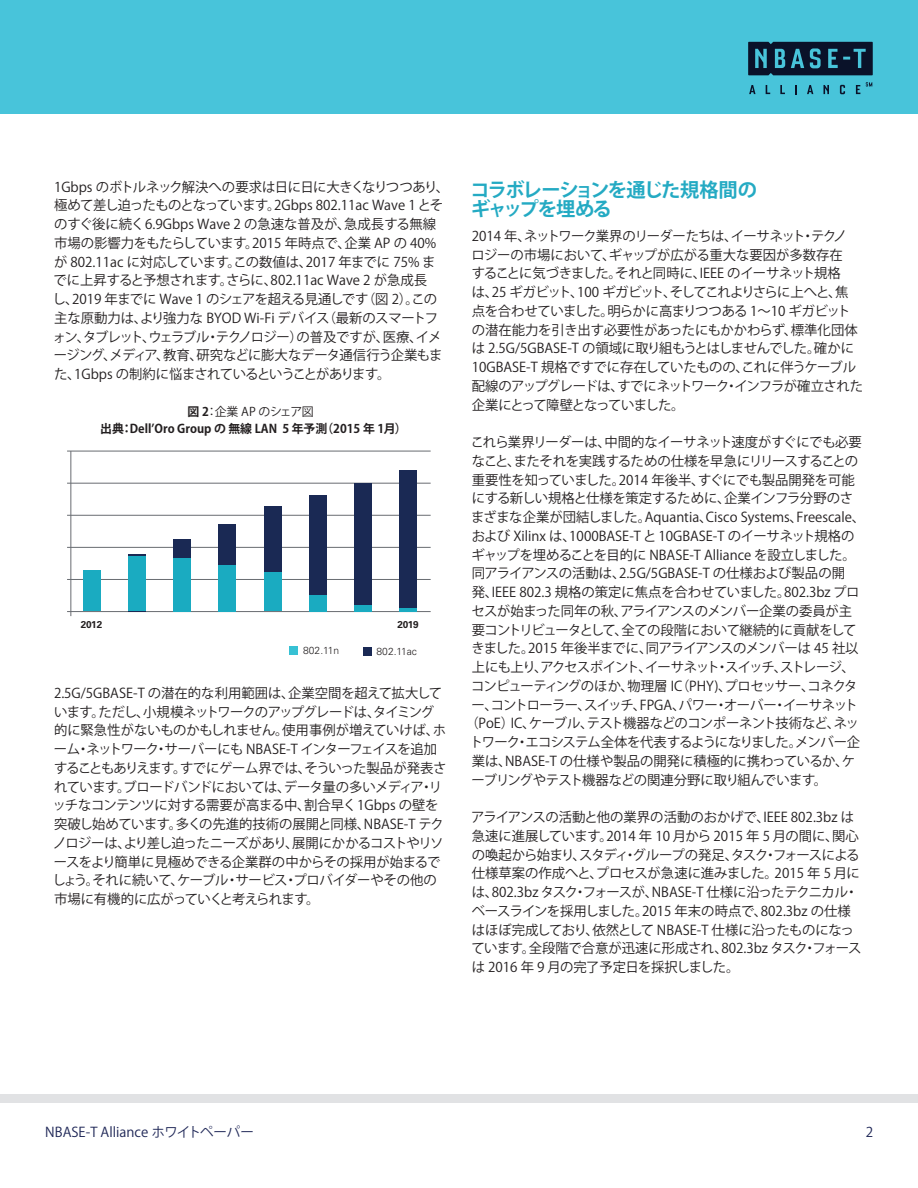
<style>
.page{position:relative;width:918px;height:1188px;background:#fff}
.page>*{position:absolute;margin:0;border:0;box-sizing:border-box;transform-origin:0 0}
.t1{font:700 19.5px/19.5px "Koz Go Pr 6 N";letter-spacing:-.08em;color:#24aac3}
.t2{font:13.5px/18.8px "Koz Go Pr 6 N";letter-spacing:-.02em;color:#231f20}
.t3{font:13.5px/18.8px "Koz Go Pr 6 N";color:#231f20}
.t4{font:13.5px "Koz Go Pr 6 N";letter-spacing:-.04em;color:#231f20}
.t5{font:13.5px "Koz Go Pr 6 N";letter-spacing:-.045em;color:#231f20}
.t6{font:13.5px "Koz Go Pr 6 N";letter-spacing:-.06em;color:#231f20}
.t7{font:13.5px "Koz Go Pr 6 N";letter-spacing:-.05em;color:#231f20}
.t8{font:13.5px "Koz Go Pr 6 N";color:#1e2656}
.t9{font:700 12px "Koz Go Pr 6 N";color:#231f20}
.t10{font:12px "Koz Go Pr 6 N";letter-spacing:-.035em;color:#231f20}
.t11{font:300 10.2px "Univers";color:#231f20}
.t12{font:700 9.9px "Univers";letter-spacing:-.01em;color:#231f20}
.s1{font-weight:700}
</style>
<div class="page">
<div style="left:0;top:1094px;width:918px;height:8px;background:#e1e2e4"></div>
<div style="left:0;top:0;width:918px;height:113px;background:#48c4da"></div>
<svg style="left:866px;top:82px;width:6px;height:4px"></svg>
<svg style="left:749px;top:85px;width:7px;height:9px"></svg>
<svg style="left:766px;top:85px;width:4px;height:9px"></svg>
<svg style="left:780px;top:85px;width:5px;height:9px"></svg>
<svg style="left:795px;top:85px;width:2px;height:9px"></svg>
<svg style="left:807px;top:85px;width:6px;height:9px"></svg>
<svg style="left:823px;top:85px;width:6px;height:9px"></svg>
<svg style="left:840px;top:85px;width:5px;height:9px"></svg>
<svg style="left:856px;top:85px;width:4px;height:9px"></svg>
<svg style="left:748px;top:42px;width:125px;height:33px;background:#16354c"></svg>
<hr style="left:71px;top:451px;width:1px;height:165px;background:#686c71">
<hr style="left:67px;top:451px;width:364px;height:1px;background:#686c71">
<hr style="left:67px;top:483px;width:364px;height:1px;background:#686c71">
<hr style="left:67px;top:515px;width:364px;height:1px;background:#686c71">
<hr style="left:67px;top:547px;width:364px;height:1px;background:#686c71">
<hr style="left:67px;top:579px;width:364px;height:1px;background:#686c71">
<hr style="left:67px;top:611px;width:364px;height:1px;background:#686c71">
<div style="left:290px;top:646px;width:8px;height:8px;background:#37c1d4"></div>
<div style="left:363px;top:647px;width:8px;height:8px;background:#1a2954"></div>
<div style="left:83px;top:571px;width:17px;height:40px;background:#1aabc1"></div>
<svg style="left:128px;top:554px;width:17px;height:3px"></svg>
<div style="left:128px;top:557px;width:17px;height:54px;background:#1aabc1"></div>
<div style="left:173px;top:539px;width:18px;height:72px;background:#1a2954"></div>
<div style="left:173px;top:558px;width:18px;height:53px;background:#1aabc1"></div>
<div style="left:219px;top:524px;width:17px;height:87px;background:#1a2954"></div>
<div style="left:219px;top:565px;width:17px;height:46px;background:#1aabc1"></div>
<div style="left:309px;top:495px;width:17px;height:116px;background:#1a2954"></div>
<div style="left:354px;top:483px;width:18px;height:128px;background:#1a2954"></div>
<div style="left:309px;top:595px;width:17px;height:16px;background:#1aabc1"></div>
<div style="left:354px;top:605px;width:18px;height:6px;background:#1aabc1"></div>
<div style="left:264px;top:507px;width:17px;height:104px;background:#1a2954"></div>
<div style="left:400px;top:470px;width:17px;height:141px;background:#1a2954"></div>
<div style="left:264px;top:572px;width:17px;height:39px;background:#1aabc1"></div>
<hr style="left:400px;top:608px;width:17px;height:3px;background:#1aabc1">
<p class="t2" style="left:53px;top:178px;width:398px">1Gbps のボトルネック解決への要求は日に日に大きくなりつつあり、極めて差し迫ったものとなっています。2Gbps 802.11ac Wave 1 とそのすぐ後に続く 6.9Gbps Wave 2 の急速な普及が、急成長する無線市場の影響力をもたらしています。2015 年時点で、企業 AP の 40%が 802.11ac に対応しています。この数値は、2017 年までに 75% までに上昇すると予想されます。さらに、802.11ac Wave 2 が急成長<br>し、2019 年までに Wave 1 のシェアを超える見通しです（図 2）。この主な原動力は、より強力な BYOD Wi-Fi デバイス（最新のスマートフォン、タブレット、ウェラブル・テクノロジー）の普及ですが、医療、イメージング、メディア、教育、研究などに膨大なデータ通信行う企業もまた、1Gbps の制約に悩まされているということがあります。</p>
<p class="t10" style="left:188px;top:405px;width:128px"><span class="s1">図 2</span>：企業 AP のシェア図</p>
<p class="t9" style="left:100px;top:422px;width:308px">出典：Dell’Oro Group の 無線 LAN 5 年予測（2015 年 1月）</p>
<p class="t12" style="left:81px;top:618px;width:23px">2012</p>
<p class="t12" style="left:397px;top:618px;width:23px">2019</p>
<p class="t11" style="left:303px;top:644px;width:37px">802.11n</p>
<p class="t11" style="left:377px;top:645px;width:42px">802.11ac</p>
<p class="t2" style="left:53px;top:684px;width:395px">2.5G/5GBASE-T の潜在的な利用範囲は、企業空間を超えて拡大しています。ただし、小規模ネットワークのアップグレードは、タイミング的に緊急性がないものかもしれません。使用事例が増えていけば、ホーム・ネットワーク・サーバーにも NBASE-T インターフェイスを追加することもありえます。すでにゲーム界では、そういった製品が発表されています。ブロードバンドにおいては、データ量の多いメディア・リッチなコンテンツに対する需要が高まる中、割合早く 1Gbps の壁を突破し始めています。多くの先進的技術の展開と同様、NBASE-T テクノロジーは、より差し迫ったニーズがあり、展開にかかるコストやリソースをより簡単に見極めできる企業群の中からその採用が始まるでしょう。それに続いて、ケーブル・サービス・プロバイダーやその他の市場に有機的に広がっていくと考えられます。</p>
<p class="t1" style="left:471px;top:180px;width:288px">コラボレーションを通じた規格間のギャップを埋める</p>
<p class="t2" style="left:471px;top:227px;width:393px">2014 年、ネットワーク業界のリーダーたちは、イーサネット・テクノロジーの市場において、ギャップが広がる重大な要因が多数存在<br>することに気づきました。それと同時に、IEEE のイーサネット規格<br>は、25 ギガビット、100 ギガビット、そしてこれよりさらに上へと、焦点を合わせていました。明らかに高まりつつある 1～10 ギガビットの潜在能力を引き出す必要性があったにもかかわらず、標準化団体は 2.5G/5GBASE-T の領域に取り組もうとはしませんでした。確かに10GBASE-T 規格ですでに存在していたものの、これに伴うケーブル配線のアップグレードは、すでにネットワーク・インフラが確立された企業にとって障壁となっていました。</p>
<p class="t2" style="left:471px;top:433px;width:393px">これら業界リーダーは、中間的なイーサネット速度がすぐにでも必要</p>
<p class="t2" style="left:472px;top:452px;width:388px">なこと、またそれを実践するための仕様を早急にリリースすることの</p>
<p class="t2" style="left:472px;top:471px;width:385px">重要性を知っていました。2014 年後半、すぐにでも製品開発を可能</p>
<p class="t2" style="left:472px;top:489px;width:383px">にする新しい規格と仕様を策定するために、企業インフラ分野のさ</p>
<p class="t3" style="left:471px;top:508px;width:395px">まざまな企業が団結しました。Aquantia、Cisco Systems、Freescale、</p>
<p class="t3" style="left:472px;top:527px;width:384px">および Xilinx は、1000BASE-T と 10GBASE-T のイーサネット規格の</p>
<p class="t2" style="left:472px;top:546px;width:386px">ギャップを埋めることを目的に NBASE-T Alliance を設立しました。</p>
<p class="t3" style="left:472px;top:564px;width:375px">同アライアンスの活動は、2.5G/5GBASE-T の仕様および製品の開</p>
<p class="t3" style="left:472px;top:583px;width:389px">発、IEEE 802.3 規格の策定に焦点を合わせていました。802.3bz プロ</p>
<p class="t2" style="left:472px;top:602px;width:382px">セスが始まった同年の秋、アライアンスのメンバー企業の委員が主</p>
<p class="t4" style="left:472px;top:622px;width:386px">要コントリビュータとして、全ての段階において継続的に貢献をして</p>
<p class="t4" style="left:471px;top:641px;width:389px">きました。2015 年後半までに、同アライアンスのメンバーは 45 社以</p>
<p class="t6" style="left:472px;top:660px;width:385px">上にも上り、アクセスポイント、イーサネット・スイッチ、ストレージ、</p>
<p class="t2" style="left:471px;top:677px;width:388px">コンピューティングのほか、物理層 IC（PHY)、プロセッサー、コネクタ</p>
<p class="t5" style="left:472px;top:697px;width:388px">ー、コントローラー、スイッチ、FPGA、パワー・オーバー・イーサネット</p>
<p class="t4" style="left:465px;top:716px;width:395px">（PoE）IC、ケーブル、テスト機器などのコンポーネント技術など、ネッ</p>
<p class="t7" style="left:470px;top:735px;width:392px">トワーク・エコシステム全体を代表するようになりました。メンバー企</p>
<p class="t3" style="left:472px;top:752px;width:385px">業は、NBASE-T の仕様や製品の開発に積極的に携わっているか、ケ</p>
<p class="t4" style="left:472px;top:772px;width:357px">ーブリングやテスト機器などの関連分野に取り組んでいます。</p>
<p class="t3" style="left:471px;top:808px;width:392px">アライアンスの活動と他の業界の活動のおかげで、IEEE 802.3bz は急速に進展しています。2014 年 10 月から 2015 年 5 月の間に、関心の喚起から始まり、スタディ・グループの発足、タスク・フォースによる仕様草案の作成へと、プロセスが急速に進みました。2015 年 5 月には、802.3bz タスク・フォースが、NBASE-T 仕様に沿ったテクニカル・ベースラインを採用しました。2015 年末の時点で、802.3bz の仕様はほぼ完成しており、依然として NBASE-T 仕様に沿ったものになっています。全段階で合意が迅速に形成され、802.3bz タスク・フォースは 2016 年 9 月の完了予定日を採択しました。</p>
<p class="t8" style="left:45px;top:1125px;width:210px">NBASE-T Alliance ホワイトペーパー</p>
<p class="t8" style="left:866px;top:1125px;width:9px">2</p>
</div>
